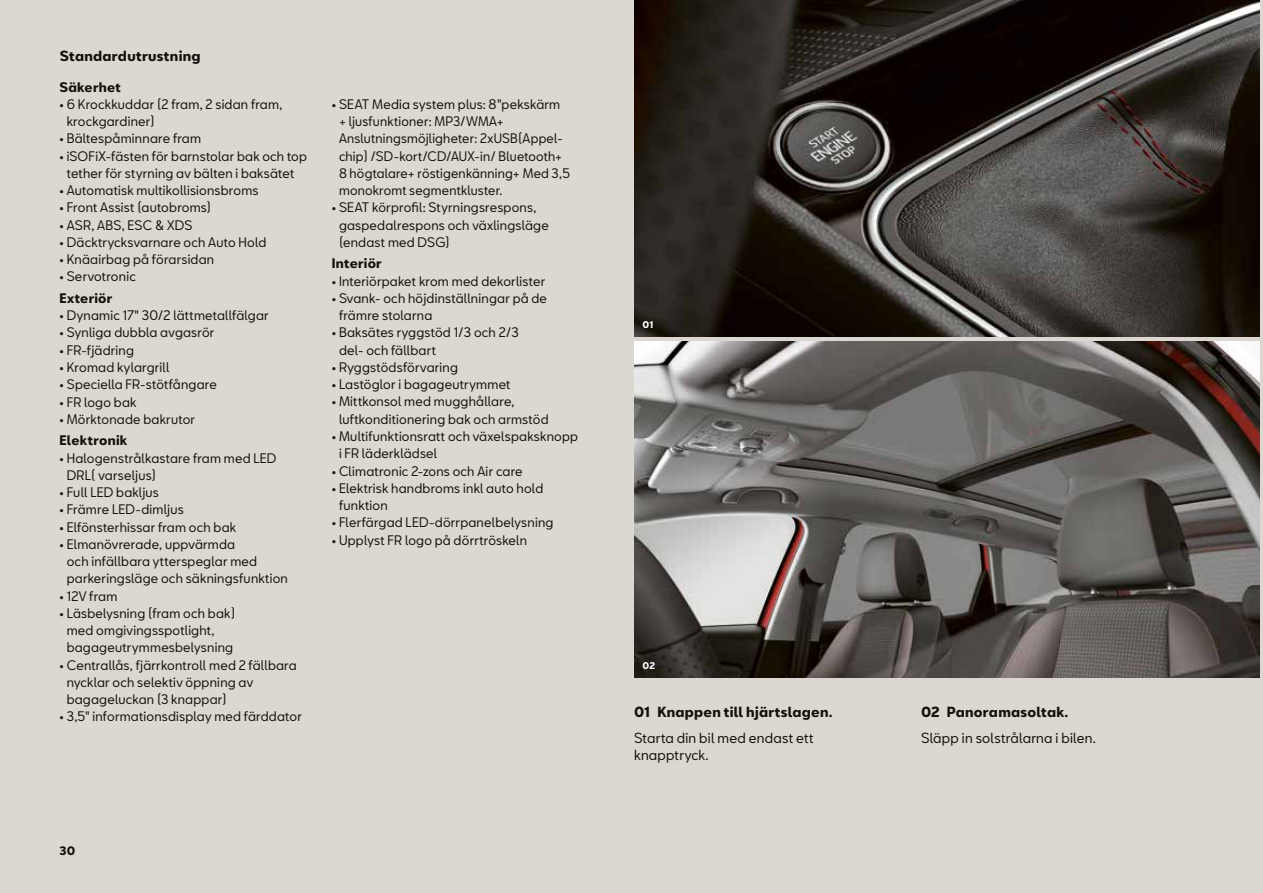
<style>
.page{position:relative;width:1263px;height:893px;background:#dcd7d0}
.page>*{position:absolute;margin:0;border:0;box-sizing:border-box;transform-origin:0 0}
.t1{font:13.5px "SEATBCN";letter-spacing:.015em;color:#12120d}
.t2{font:700 13.5px "SEATBCN";letter-spacing:.02em;color:#12120d}
.t3{font:12.75px/17.2px "SEATBCN";letter-spacing:.02em;color:#12120d}
.t4{font:700 12.75px "SEATBCN";letter-spacing:.02em;color:#12120d}
.t5{font:700 11.25px "SEATBCN";color:#12120d}
.t6{font:700 9px "SEATBCN";color:#fff}
</style>
<div class="page">
<img style="left:634px;top:0;width:626px;height:336px">
<img style="left:634px;top:342px;width:626px;height:336px">
<p class="t2" style="left:60px;top:49px;width:142px">Standardutrustning</p>
<p class="t4" style="left:60px;top:80px;width:63px">Säkerhet</p>
<p class="t3" style="left:67px;top:95px;width:217px;text-indent:-7px">• 6 Krockkuddar (2 fram, 2 sidan fram, krockgardiner)</p>
<p class="t3" style="left:60px;top:130px;width:143px">• Bältespåminnare fram</p>
<p class="t3" style="left:60px;top:147px;width:249px;text-align:center">• iSOFiX-fästen för barnstolar bak och top tether för styrning av bälten i baksätet</p>
<p class="t3" style="left:60px;top:182px;width:200px">• Automatisk multikollisionsbroms</p>
<p class="t3" style="left:60px;top:199px;width:153px">• Front Assist (autobroms)</p>
<p class="t3" style="left:60px;top:216px;width:134px">• ASR, ABS, ESC &amp; XDS</p>
<p class="t3" style="left:60px;top:233px;width:208px">• Däcktrycksvarnare och Auto Hold</p>
<p class="t3" style="left:60px;top:251px;width:156px">• Knäairbag på förarsidan</p>
<p class="t3" style="left:60px;top:268px;width:78px">• Servotronic</p>
<p class="t4" style="left:60px;top:291px;width:54px">Exteriör</p>
<p class="t3" style="left:60px;top:307px;width:211px">• Dynamic 17" 30/2 lättmetallfälgar</p>
<p class="t3" style="left:60px;top:324px;width:156px">• Synliga dubbla avgasrör</p>
<p class="t3" style="left:60px;top:341px;width:76px">• FR-fjädring</p>
<p class="t3" style="left:60px;top:358px;width:111px">• Kromad kylargrill</p>
<p class="t3" style="left:60px;top:376px;width:159px">• Speciella FR-stötfångare</p>
<p class="t3" style="left:60px;top:393px;width:78px">• FR logo bak</p>
<p class="t3" style="left:60px;top:410px;width:137px">• Mörktonade bakrutor</p>
<p class="t4" style="left:60px;top:433px;width:69px">Elektronik</p>
<p class="t3" style="left:67px;top:449px;width:211px;text-indent:-7px">• Halogenstrålkastare fram med LED<br>DRL( varseljus)</p>
<p class="t3" style="left:60px;top:483px;width:101px">• Full LED bakljus</p>
<p class="t3" style="left:60px;top:501px;width:126px">• Främre LED-dimljus</p>
<p class="t3" style="left:60px;top:518px;width:178px">• Elfönsterhissar fram och bak</p>
<p class="t3" style="left:67px;top:535px;width:223px;text-indent:-7px">• Elmanövrerade, uppvärmda<br>och infällbara ytterspeglar med parkeringsläge och säkningsfunktion</p>
<p class="t3" style="left:60px;top:587px;width:59px">• 12V fram</p>
<p class="t3" style="left:67px;top:604px;width:170px;text-indent:-7px">• Läsbelysning (fram och bak) med omgivingsspotlight, bagageutrymmesbelysning</p>
<p class="t3" style="left:67px;top:656px;width:231px;text-indent:-7px">• Centrallås, fjärrkontroll med 2 fällbara nycklar och selektiv öppning av bagageluckan (3 knappar)</p>
<p class="t3" style="left:60px;top:708px;width:244px">• 3,5" informationsdisplay med färddator</p>
<p class="t3" style="left:339px;top:95px;width:232px;text-indent:-7px">• SEAT Media system plus: 8"pekskärm + ljusfunktioner: MP3/WMA+ Anslutningsmöjligheter: 2xUSB(Appel&shy;chip) /SD-kort/CD/AUX-in/ Bluetooth+ 8 högtalare+ röstigenkänning+ Med 3,5 monokromt segmentkluster.</p>
<p class="t3" style="left:339px;top:199px;width:211px;text-indent:-7px">• SEAT körprofil: Styrningsrespons, gaspedalrespons och växlingsläge (endast med DSG)</p>
<p class="t4" style="left:332px;top:257px;width:52px">Interiör</p>
<p class="t3" style="left:332px;top:272px;width:215px">• Interiörpaket krom med dekorlister</p>
<p class="t3" style="left:339px;top:289px;width:210px;text-indent:-7px">• Svank- och höjdinställningar på de främre stolarna</p>
<p class="t3" style="left:339px;top:324px;width:181px;text-indent:-7px">• Baksätes ryggstöd 1/3 och 2/3 del- och fällbart</p>
<p class="t3" style="left:332px;top:358px;width:128px">• Ryggstödsförvaring</p>
<p class="t3" style="left:332px;top:376px;width:180px">• Lastöglor i bagageutrymmet</p>
<p class="t3" style="left:339px;top:393px;width:211px;text-indent:-7px">• Mittkonsol med mugghållare, luftkonditionering bak och armstöd</p>
<p class="t3" style="left:339px;top:427px;width:241px;text-indent:-7px">• Multifunktionsratt och växelspaksknopp i FR läderklädsel</p>
<p class="t3" style="left:332px;top:462px;width:192px">• Climatronic 2-zons och Air care</p>
<p class="t3" style="left:339px;top:479px;width:206px;text-indent:-7px">• Elektrisk handbroms inkl auto hold funktion</p>
<p class="t3" style="left:332px;top:514px;width:223px">• Flerfärgad LED-dörrpanelbelysning</p>
<p class="t3" style="left:332px;top:531px;width:197px">• Upplyst FR logo på dörrtröskeln</p>
<p class="t5" style="left:60px;top:845px;width:17px">30</p>
<p class="t6" style="left:643px;top:319px;width:13px">01</p>
<p class="t6" style="left:643px;top:661px;width:14px">02</p>
<p class="t2" style="left:634px;top:704px;width:200px">01 Knappen till hjärtslagen.</p>
<p class="t2" style="left:921px;top:704px;width:149px">02 Panoramasoltak.</p>
<p class="t1" style="left:634px;top:726px;width:181px">Starta din bil med endast ett</p>
<p class="t1" style="left:921px;top:726px;width:176px">Släpp in solstrålarna i bilen.</p>
<p class="t1" style="left:634px;top:743px;width:76px">knapptryck.</p>
</div>
